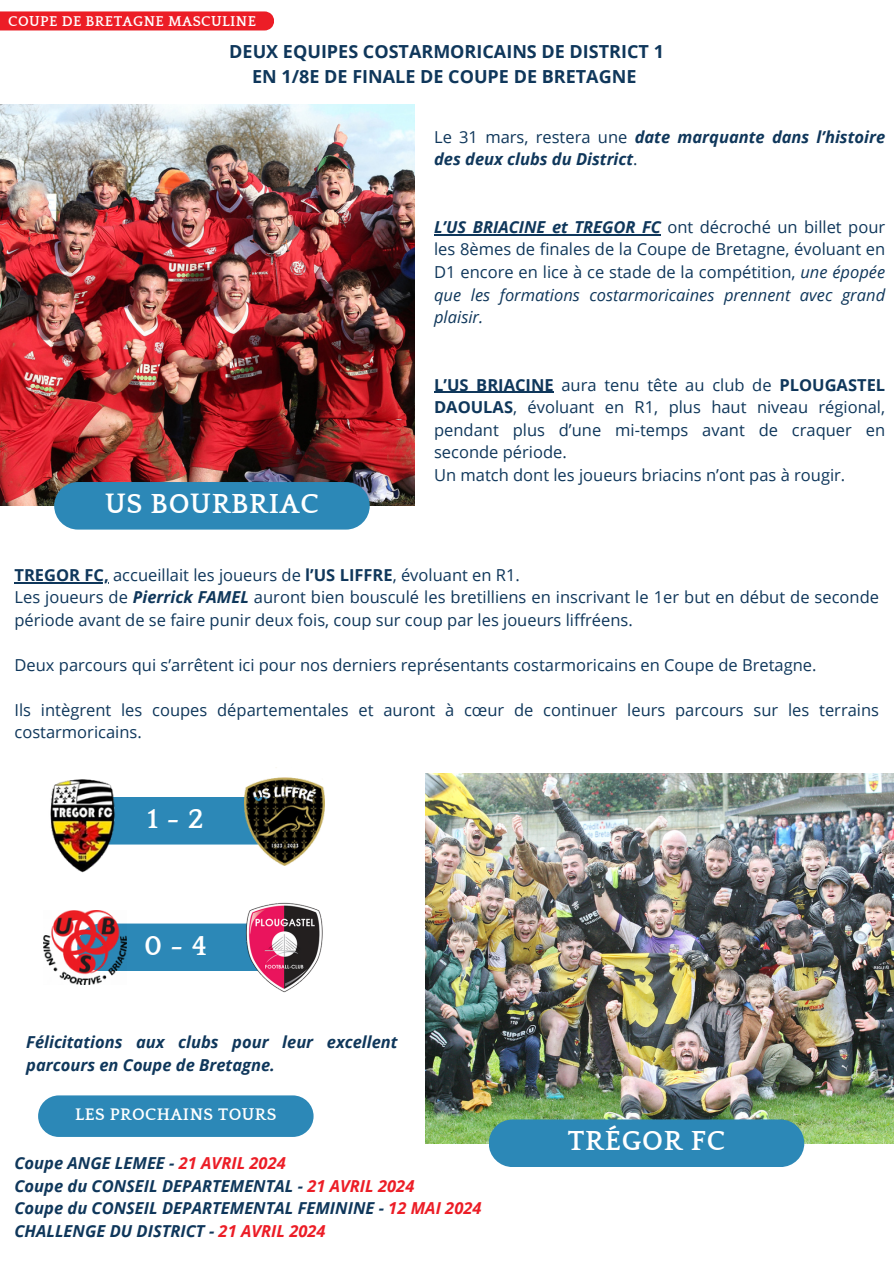
<style>
.page{position:relative;width:894px;height:1264px;background:#fff}
.page>*{position:absolute;margin:0;border:0;box-sizing:border-box;transform-origin:0 0}
.t1{font:700 28.35px "Quattrocento";letter-spacing:.025em;color:#fff}
.t2{font:700 18px/24.8px "Open Sans";color:#0f375b;text-align:center}
.t3{font:700 17.25px "Quattrocento";letter-spacing:.025em;color:#fff}
.t4{font:16.5px/22.5px "Open Sans";color:#0f375b}
.t5{font:italic 700 16.5px/22.5px "Open Sans";color:#0f375b}
.t6{font:700 14.55px "Quattrocento";letter-spacing:.025em;color:#fff}
.s1{font-weight:400;font-style:normal}
.s2{font-weight:700;font-style:italic}
.s3{font-style:italic}
.s4{font-weight:700}
.s5{color:#ec1d26}
</style>
<div class="page">
<img style="left:425px;top:774px;width:468px;height:369px">
<img style="left:0;top:105px;width:415px;height:400px">
<div style="left:54px;top:482px;width:315px;height:47px;background:#2c88b7;border-radius:24px"></div>
<div style="left:488px;top:1119px;width:316px;height:47px;background:#2c88b7;border-radius:24px"></div>
<div style="left:66px;top:797px;width:219px;height:47px;background:#2c88b7;border-radius:24px"></div>
<img style="left:50px;top:779px;width:89px;height:94px">
<div style="left:77px;top:923px;width:219px;height:48px;background:#2c88b7;border-radius:24px"></div>
<img style="left:44px;top:910px;width:82px;height:74px">
<img style="left:245px;top:767px;width:79px;height:98px">
<img style="left:225px;top:902px;width:98px;height:91px">
<div style="left:38px;top:1095px;width:275px;height:41px;background:#2c88b7;border-radius:21px"></div>
<div style="left:0;top:11px;width:274px;height:19px;background:#ec1d26"></div>
<hr style="left:434px;top:234px;width:226px;height:1px;background:#0f375b">
<hr style="left:434px;top:391px;width:119px;height:2px;background:#0f375b">
<hr style="left:15px;top:582px;width:94px;height:1px;background:#0f375b">
<h3 class="t6" style="left:8px;top:13px;width:249px">COUPE DE BRETAGNE MASCULINE</h3>
<h4 class="t2" style="left:229px;top:39px;width:436px">DEUX EQUIPES COSTARMORICAINS DE DISTRICT 1<br>EN 1/8E DE FINALE DE COUPE DE BRETAGNE</h4>
<h4 class="t5" style="left:434px;top:125px;width:452px"><span class="s1">Le 31 mars, restera une</span> date marquante dans l’histoire des deux clubs du District<span class="s1">.</span></h4>
<p class="t4" style="left:434px;top:215px;width:452px;text-align:justify"><span class="s2">L’US BRIACINE et TREGOR FC</span> ont décroché un billet pour les 8èmes de finales de la Coupe de Bretagne, évoluant en D1 encore en lice à ce stade de la compétition, <span class="s3">une épopée que les formations costarmoricaines prennent avec grand plaisir.</span></p>
<h1 class="t1" style="left:105px;top:489px;width:215px">US BOURBRIAC</h1>
<p class="t4" style="left:434px;top:373px;width:452px"><span class="s4">L’US BRIACINE</span> aura tenu tête au club de <span class="s4">PLOUGASTEL DAOULAS</span>, évoluant en R1, plus haut niveau régional, pendant plus d’une mi-temps avant de craquer en seconde période.<br>Un match dont les joueurs briacins n’ont pas à rougir.</p>
<p class="t4" style="left:15px;top:563px;width:865px"><span class="s4">TREGOR FC,</span> accueillait les joueurs de <span class="s4">l’US LIFFRE</span>, évoluant en R1.<br>Les joueurs de <span class="s2">Pierrick FAMEL</span> auront bien bousculé les bretilliens en inscrivant le 1er but en début de seconde période avant de se faire punir deux fois, coup sur coup par les joueurs liffréens.</p>
<h1 class="t4" style="left:15px;top:653px;width:803px">Deux parcours qui s’arrêtent ici pour nos derniers représentants costarmoricains en Coupe de Bretagne.</h1>
<h3 class="t4" style="left:15px;top:698px;width:865px">Ils intègrent les coupes départementales et auront à cœur de continuer leurs parcours sur les terrains costarmoricains.</h3>
<h2 class="t1" style="left:147px;top:803px;width:58px">1-2</h2>
<h1 class="t1" style="left:144px;top:931px;width:64px">0-4</h1>
<h4 class="t5" style="left:26px;top:1030px;width:373px">Félicitations aux clubs pour leur excellent parcours en Coupe de Bretagne.</h4>
<h2 class="t3" style="left:75px;top:1105px;width:202px">LES PROCHAINS TOURS</h2>
<h1 class="t5" style="left:15px;top:1151px;width:468px">Coupe ANGE LEMEE - <span class="s5">21 AVRIL 2024<br></span>Coupe du CONSEIL DEPARTEMENTAL - <span class="s5">21 AVRIL 2024<br></span>Coupe du CONSEIL DEPARTEMENTAL FEMININE - <span class="s5">12 MAI 2024<br></span>CHALLENGE DU DISTRICT - <span class="s5">21 AVRIL 2024</span></h1>
<p class="t1" style="left:567px;top:1126px;width:159px">TRÉGOR FC</p>
</div>
